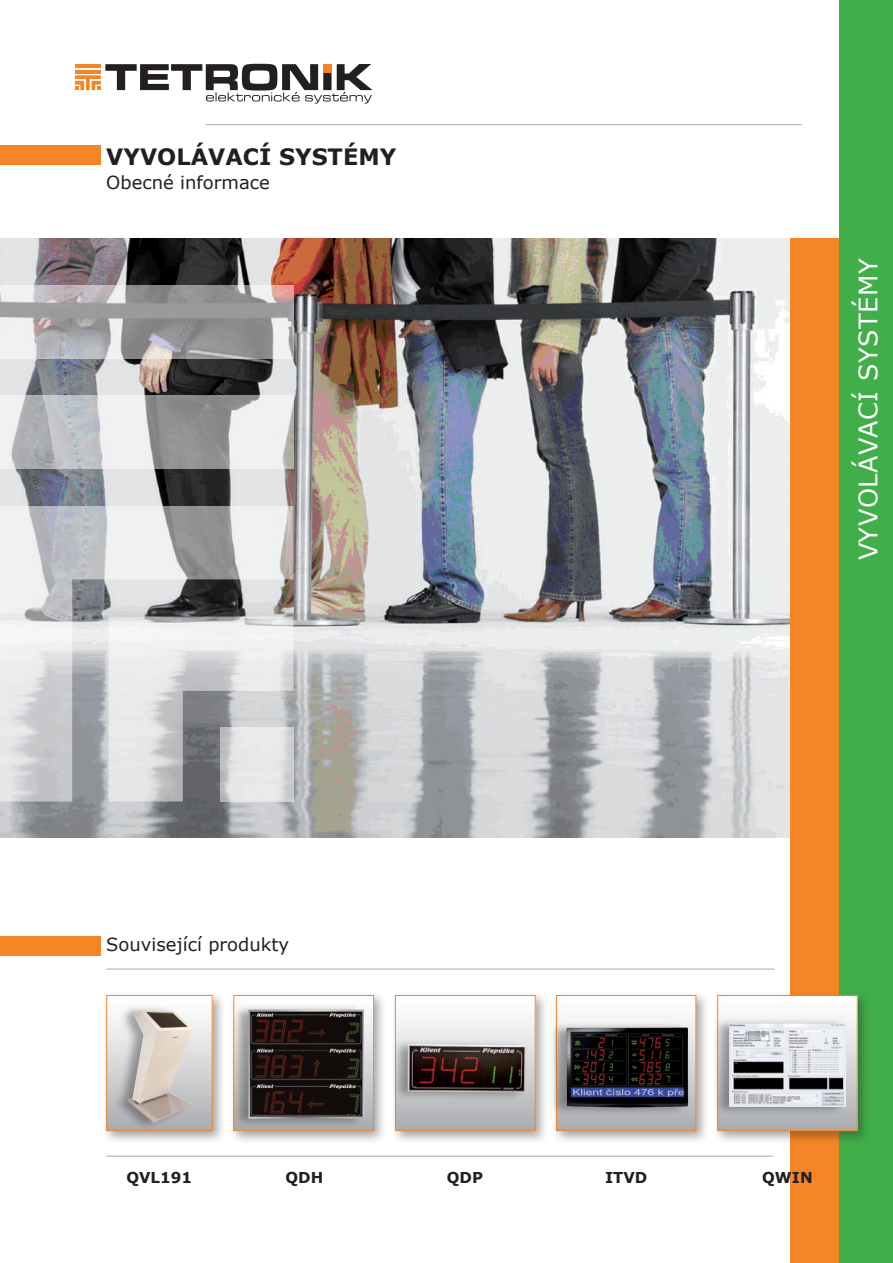
<style>
.page{position:relative;width:893px;height:1263px;background:#fff}
.page>*{position:absolute;margin:0;border:0;box-sizing:border-box;transform-origin:0 0}
.t1{font:25.5px "Verdana";letter-spacing:.02em;color:#fff}
.t2{font:700 22.5px "Verdana";color:#231f20}
.t3{font:18px "Verdana";color:#231f20}
.t4{font:700 15px "Verdana";color:#231f20}
</style>
<div class="page">
<img style="left:0;top:238px;width:791px;height:600px">
<div style="left:791px;top:238px;width:102px;height:1025px;background:#f58527"></div>
<svg style="left:0;top:506px;width:293px;height:295px"></svg>
<svg style="left:0;top:395px;width:293px;height:74px"></svg>
<svg style="left:0;top:285px;width:293px;height:73px;background:#abaaac"></svg>
<div style="left:840px;top:0;width:53px;height:1263px;background:#40ae49"></div>
<hr style="left:106px;top:969px;width:668px;height:1px;background:#a8a9ad">
<hr style="left:106px;top:1156px;width:667px;height:1px;background:#a8a9ad">
<div style="left:0;top:936px;width:101px;height:19px;background:#f58527"></div>
<hr style="left:206px;top:124px;width:595px;height:1px;background:#a8a9ad">
<div style="left:0;top:146px;width:101px;height:19px;background:#f58527"></div>
<svg style="left:75px;top:64px;width:297px;height:40px"></svg>
<div style="left:323px;top:64px;width:8px;height:8px;background:#f58527"></div>
<div style="left:102px;top:990px;width:124px;height:154px;background:#231f20;opacity:.4"></div>
<div style="left:107px;top:995px;width:105px;height:136px;background:linear-gradient(to bottom,#fff,#acadb1)"></div>
<div style="left:106px;top:995px;width:107px;height:136px;border:1px solid #f58527"></div>
<div style="left:112px;top:1004px;width:80px;height:128px;background:#231f20;opacity:.4"></div>
<img style="left:117px;top:1006px;width:80px;height:121px">
<div style="left:551px;top:990px;width:158px;height:154px;background:#231f20;opacity:.4"></div>
<div style="left:556px;top:995px;width:140px;height:136px;background:linear-gradient(to bottom,#fff,#acadb1)"></div>
<div style="left:556px;top:995px;width:140px;height:136px;border:1px solid #f58527"></div>
<div style="left:550px;top:1021px;width:138px;height:96px;background:#231f20;opacity:.4"></div>
<img style="left:563px;top:1022px;width:128px;height:91px">
<div style="left:390px;top:990px;width:159px;height:154px;background:#231f20;opacity:.4"></div>
<div style="left:395px;top:995px;width:140px;height:136px;background:linear-gradient(to bottom,#fff,#acadb1)"></div>
<div style="left:395px;top:995px;width:141px;height:136px;border:1px solid #f58527"></div>
<div style="left:392px;top:1038px;width:133px;height:63px;background:#231f20;opacity:.4"></div>
<img style="left:396px;top:1018px;width:137px;height:86px">
<div style="left:229px;top:990px;width:158px;height:154px;background:#231f20;opacity:.4"></div>
<div style="left:234px;top:995px;width:140px;height:136px;background:linear-gradient(to bottom,#fff,#abadb0)"></div>
<div style="left:233px;top:995px;width:141px;height:136px;border:1px solid #f58527"></div>
<div style="left:232px;top:1004px;width:132px;height:124px;background:#231f20;opacity:.4"></div>
<img style="left:242px;top:1004px;width:128px;height:120px">
<div style="left:713px;top:990px;width:158px;height:154px;background:#231f20;opacity:.4"></div>
<div style="left:718px;top:995px;width:139px;height:136px;background:linear-gradient(to bottom,#fff,#acadb1)"></div>
<div style="left:717px;top:995px;width:141px;height:136px;border:1px solid #f58527"></div>
<div style="left:713px;top:1017px;width:133px;height:100px;background:#231f20;opacity:.4"></div>
<img style="left:729px;top:1023px;width:117px;height:83px">
<p class="t2" style="left:106px;top:141px;width:291px">VYVOLÁVACÍ SYSTÉMY</p>
<p class="t3" style="left:106px;top:170px;width:165px">Obecné informace</p>
<h1 class="t1" style="left:851px;top:560px;width:303px;rotate:-90deg">Vyvolávací SYSTÉMY</h1>
<p class="t3" style="left:106px;top:932px;width:184px">Související produkty</p>
<p class="t4" style="left:126px;top:1167px;width:67px">QVL191</p>
<p class="t4" style="left:285px;top:1167px;width:39px">QDH</p>
<p class="t4" style="left:447px;top:1167px;width:38px">QDP</p>
<p class="t4" style="left:605px;top:1167px;width:44px">ITVD</p>
<p class="t4" style="left:762px;top:1167px;width:52px">QWIN</p>
</div>
